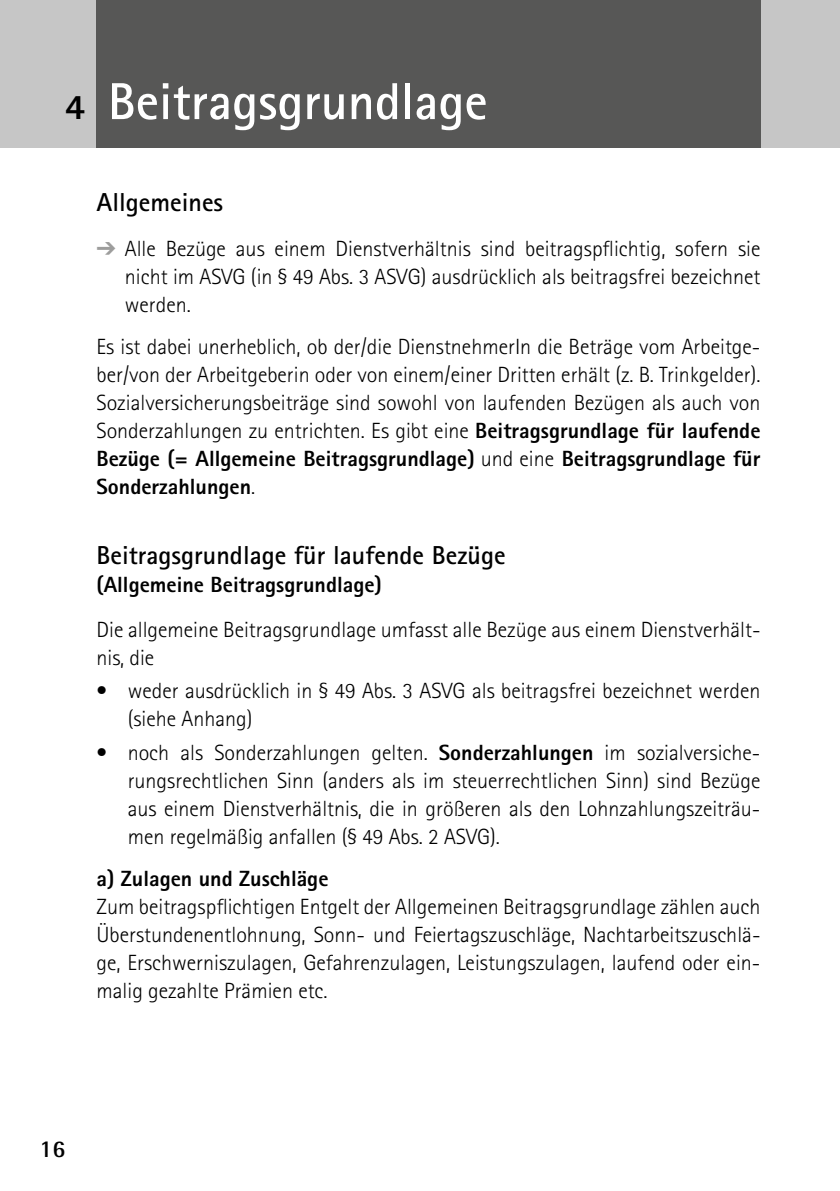
<style>
.page{position:relative;width:840px;height:1191px;background:#fff}
.page>*{position:absolute;margin:0;border:0;box-sizing:border-box;transform-origin:0 0}
.t1{font:700 52px "Rotis Sans Serif Std";color:#fff}
.t2{font:700 26px "Rotis Sans Serif Std";color:#000}
.t3{font:700 24px "Rotis Semi Sans Std";color:#000}
.t4{font:300 22px/28px "Rotis Sans Serif Std";color:#000;text-align:justify}
.t5{font:800 22px "Rotis Sans Serif Std";color:#000}
.s1{font-weight:800;font-size:36px;color:#000}
.s2{color:#9d9d9c}
.s3{font-weight:800}
</style>
<div class="page">
<div style="left:0;top:0;width:839px;height:147px;background:#c6c6c6"></div>
<div style="left:96px;top:0;width:664px;height:147px;background:#575756"></div>
<h1 class="t1" style="left:65px;top:69px;width:424px"><span class="s1">4</span> Beitragsgrundlage</h1>
<p class="t2" style="left:96px;top:185px;width:128px">Allgemeines</p>
<p class="t4" style="left:125px;top:234px;width:636px;text-indent:-28px"><span class="s2">➔</span> Alle Bezüge aus einem Dienstverhältnis sind beitragspflichtig, sofern sie nicht im ASVG (in § 49 Abs. 3 ASVG) ausdrücklich als beitragsfrei bezeichnet werden.</p>
<p class="t4" style="left:96px;top:332px;width:665px">Es ist dabei unerheblich, ob der/die DienstnehmerIn die Beträge vom Arbeitge&shy;ber/von der Arbeitgeberin oder von einem/einer Dritten erhält (z. B. Trinkgelder).<br>Sozialversicherungsbeiträge sind sowohl von laufenden Bezügen als auch von Sonderzahlungen zu entrichten. Es gibt eine <span class="s3">Beitragsgrundlage für laufende Bezüge (= Allgemeine Beitragsgrundlage)</span> und eine <span class="s3">Beitragsgrundlage für Sonderzahlungen</span>.</p>
<p class="t2" style="left:96px;top:538px;width:410px">Beitragsgrundlage für laufende Bezüge</p>
<p class="t5" style="left:96px;top:570px;width:287px">(Allgemeine Beitragsgrundlage)</p>
<p class="t4" style="left:96px;top:615px;width:665px">Die allgemeine Beitragsgrundlage umfasst alle Bezüge aus einem Dienstverhält&shy;nis, die</p>
<p class="t4" style="left:128px;top:677px;width:634px;text-indent:-31px">• weder ausdrücklich in § 49 Abs. 3 ASVG als beitragsfrei bezeichnet werden (siehe Anhang)</p>
<p class="t4" style="left:128px;top:738px;width:634px;text-indent:-31px">• noch als Sonderzahlungen gelten. <span class="s3">Sonderzahlungen</span> im sozialversiche&shy;rungsrechtlichen Sinn (anders als im steuerrechtlichen Sinn) sind Bezüge aus einem Dienstverhältnis, die in größeren als den Lohnzahlungszeiträu&shy;men regelmäßig anfallen (§ 49 Abs. 2 ASVG).</p>
<p class="t5" style="left:96px;top:864px;width:233px">a) Zulagen und Zuschläge</p>
<p class="t4" style="left:96px;top:892px;width:665px">Zum beitragspflichtigen Entgelt der Allgemeinen Beitragsgrundlage zählen auch Überstundenentlohnung, Sonn- und Feiertagszuschläge, Nachtarbeitszuschlä&shy;ge, Erschwerniszulagen, Gefahrenzulagen, Leistungszulagen, laufend oder ein&shy;malig gezahlte Prämien etc.</p>
<p class="t3" style="left:40px;top:1133px;width:27px">16</p>
</div>
